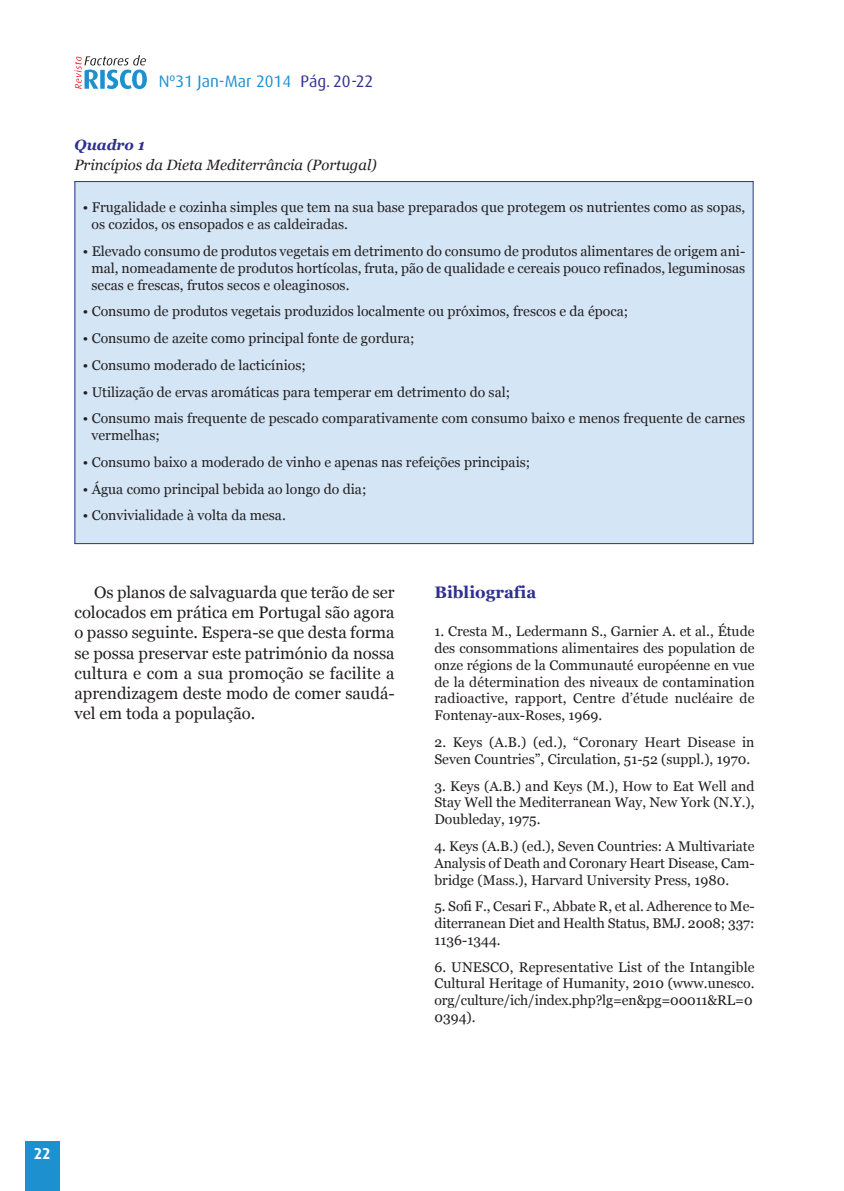
<style>
.page{position:relative;width:844px;height:1191px;background:#fff}
.page>*{position:absolute;margin:0;border:0;box-sizing:border-box;transform-origin:0 0}
.t1{font:16.62px/20.1px "Georgia";color:#231f20;text-align:justify}
.t2{font:16.62px "Dax";color:#1d90d0}
.t3{font:700 16.62px "Georgia";color:#2e3092}
.t4{font:700 15.75px "Dax";color:#fff;scale:.95 1}
.t5{font:italic 14.88px "Georgia";color:#231f20}
.t6{font:italic 700 14.88px "Georgia";color:#2e3092}
.t7{font:14px/16.8px "Georgia";color:#231f20;text-align:justify}
.s1{color:#2e3092}
</style>
<div class="page">
<div style="left:25px;top:1141px;width:35px;height:50px;background:#1d90d0"></div>
<svg style="left:74px;top:55px;width:73px;height:34px"></svg>
<div style="left:74px;top:181px;width:679px;height:362px;background:#d4e5f5"></div>
<hr style="left:74px;top:181px;width:1px;height:363px;background:#2e3092">
<hr style="left:752px;top:181px;width:1px;height:363px;background:#2e3092">
<hr style="left:74px;top:181px;width:679px;height:1px;background:#2e3092">
<hr style="left:74px;top:543px;width:679px;height:1px;background:#2e3092">
<hr style="left:843px;top:0;width:1px;height:1191px;background:#82d0f4">
<p class="t2" style="left:159px;top:74px;width:216px">Nº31 Jan-Mar 2014 <span class="s1">Pág. 20-22</span></p>
<p class="t6" style="left:74px;top:137px;width:72px">Quadro 1</p>
<p class="t5" style="left:74px;top:157px;width:304px">Princípios da Dieta Mediterrância (Portugal)</p>
<p class="t7" style="left:91px;top:199px;width:655px;text-indent:-9px">• Frugalidade e cozinha simples que tem na sua base preparados que protegem os nutrientes como as sopas, os cozidos, os ensopados e as caldeiradas.</p>
<p class="t7" style="left:91px;top:243px;width:655px;text-indent:-9px">• elevado consumo de produtos vegetais em detrimento do consumo de produtos alimentares de origem ani&shy;mal, nomeadamente de produtos hortícolas, fruta, pão de qualidade e cereais pouco refinados, leguminosas secas e frescas, frutos secos e oleaginosos.</p>
<p class="t7" style="left:83px;top:303px;width:546px">• consumo de produtos vegetais produzidos localmente ou próximos, frescos e da época;</p>
<p class="t7" style="left:83px;top:330px;width:333px">• consumo de azeite como principal fonte de gordura;</p>
<p class="t7" style="left:83px;top:356px;width:224px">• consumo moderado de lacticínios;</p>
<p class="t7" style="left:83px;top:383px;width:429px">• Utilização de ervas aromáticas para temperar em detrimento do sal;</p>
<p class="t7" style="left:91px;top:410px;width:655px;text-indent:-9px">• consumo mais frequente de pescado comparativamente com consumo baixo e menos frequente de carnes vermelhas;</p>
<p class="t7" style="left:83px;top:453px;width:449px">• consumo baixo a moderado de vinho e apenas nas refeições principais;</p>
<p class="t7" style="left:83px;top:480px;width:285px">• Água como principal bebida ao longo do dia;</p>
<p class="t7" style="left:83px;top:507px;width:204px">• convivialidade à volta da mesa.</p>
<p class="t1" style="left:74px;top:582px;width:321px;text-indent:20px">Os planos de salvaguarda que terão de ser colocados em prática em Portugal são agora o passo seguinte. espera-se que desta forma se possa preservar este património da nossa cultura e com a sua promoção se facilite a aprendizagem deste modo de comer saudá&shy;vel em toda a população.</p>
<p class="t3" style="left:434px;top:583px;width:103px">Bibliografia</p>
<p class="t7" style="left:434px;top:623px;width:321px">1. cresta M., Ledermann S., Garnier A. et al., Étude des consommations alimentaires des population de onze régions de la communauté européenne en vue de la détermination des niveaux de contamination radioactive, rapport, centre d’étude nucléaire de Fontenay-aux-Roses, 1969.</p>
<p class="t7" style="left:434px;top:733px;width:321px">2. Keys (A.B.) (ed.), “coronary Heart disease in<br>Seven countries”, circulation, 51-52 (suppl.), 1970.</p>
<p class="t7" style="left:434px;top:777px;width:321px">3. Keys (A.B.) and Keys (M.), How to eat Well and Stay Well the Mediterranean Way, new York (n.Y.), doubleday, 1975.</p>
<p class="t7" style="left:434px;top:837px;width:321px">4. Keys (A.B.) (ed.), Seven countries: A Multivariate Analysis of death and coronary Heart disease, cam&shy;bridge (Mass.), Harvard University Press, 1980.</p>
<p class="t7" style="left:434px;top:898px;width:321px">5. Sofi F., cesari F., Abbate R, et al. Adherence to Me&shy;diterranean diet and Health Status, BMJ. 2008; 337:<br>1136-1344.</p>
<p class="t7" style="left:434px;top:958px;width:321px;text-align:left">6. UneScO, Representative List of the intangible cultural Heritage of Humanity, 2010 (www.unesco. org/culture/ich/index.php?lg=en&amp;pg=00011&amp;RL=0<br>0394).</p>
<p class="t4" style="left:34px;top:1146px;width:19px">22</p>
</div>
